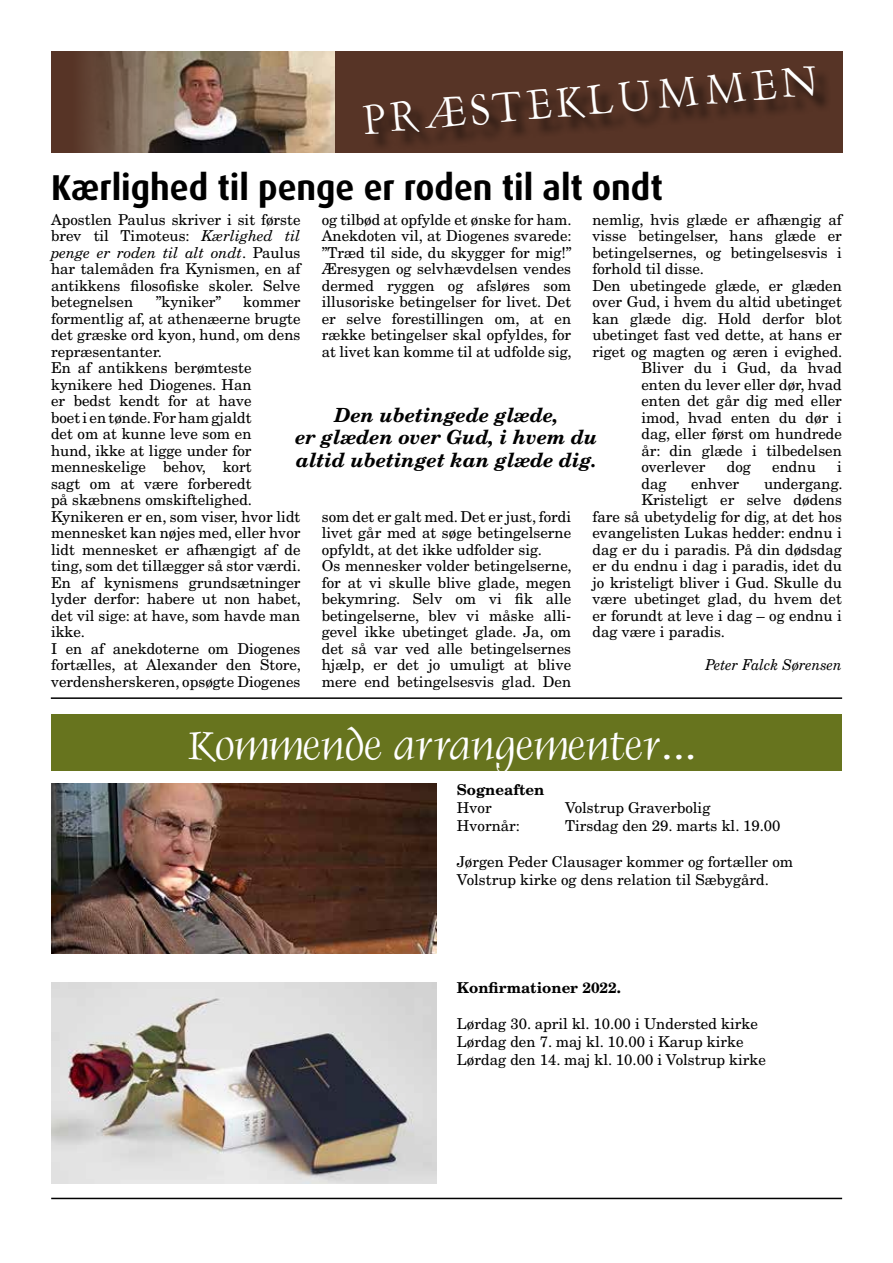
<style>
.page{position:relative;width:893px;height:1263px;background:#fff}
.page>*{position:absolute;margin:0;border:0;box-sizing:border-box;transform-origin:0 0}
.t1{font:italic 45.75px "Renaiss";color:#fff}
.t2{font:italic 43.2px "Renaiss";color:#fff;scale:1.06 1}
.t3{font:700 36px "Dax";color:#000;scale:.95 1}
.t4{font:italic 700 19.5px/22.5px "New Century Schlbk";color:#000;text-align:center}
.t5{font:15px/16.5px "New Century Schlbk";color:#000}
.t6{font:700 15px "New Century Schlbk";color:#000}
.t7{font:italic 15px "New Century Schlbk";color:#000;scale:.95 1}
.s1{font-style:italic}
</style>
<div class="page">
<div style="left:51px;top:51px;width:791px;height:102px;background:#573426"></div>
<img style="left:84px;top:51px;width:251px;height:102px">
<div style="left:366px;top:69px;width:466px;height:83px;background:#000;opacity:.75"></div>
<hr style="left:51px;top:697px;width:791px;height:2px;background:#000">
<div style="left:51px;top:714px;width:791px;height:57px;background:#67741e"></div>
<img style="left:51px;top:982px;width:385px;height:201px">
<img style="left:51px;top:783px;width:385px;height:170px">
<hr style="left:51px;top:1198px;width:791px;height:1px;background:#000">
<h1 class="t1" style="left:361px;top:94px;width:458px;rotate:-5deg">PRÆSTEKLUMMEN</h1>
<h3 class="t3" style="left:51px;top:167px;width:646px">Kærlighed til penge er roden til alt ondt</h3>
<p class="t5" style="left:51px;top:211px;width:251px;text-align:justify">Apostlen Paulus skriver i sit første brev til Timoteus: <span class="s1">Kærlighed til penge er roden til alt ondt</span>. Paulus har talemåden fra Kynismen, en af antikkens filosofiske skoler. Selve betegnelsen</p>
<p class="t5" style="left:322px;top:211px;width:252px;text-align:justify">og tilbød at opfylde et ønske for ham.<br>Anekdoten vil, at Diogenes svarede: ”Træd til side, du skygger for mig!” Æresygen og selvhævdelsen vendes dermed ryggen og afsløres som illusoriske betingelser for livet. Det er selve forestillingen om, at en række betingelser skal opfyldes, for at livet kan komme til at udfolde sig,</p>
<p class="t5" style="left:592px;top:211px;width:251px">nemlig, hvis glæde er afhængig af</p>
<p class="t5" style="left:592px;top:227px;width:251px">visse betingelser, hans glæde er</p>
<p class="t5" style="left:592px;top:244px;width:251px">betingelsernes, og betingelsesvis i</p>
<p class="t5" style="left:592px;top:260px;width:113px">forhold til disse.</p>
<p class="t5" style="left:592px;top:277px;width:251px">Den ubetingede glæde, er glæden</p>
<p class="t5" style="left:592px;top:293px;width:251px">over Gud, i hvem du altid ubetinget</p>
<p class="t5" style="left:592px;top:310px;width:251px">kan glæde dig. Hold derfor blot</p>
<p class="t5" style="left:592px;top:326px;width:251px">ubetinget fast ved dette, at hans er</p>
<p class="t5" style="left:592px;top:343px;width:251px">riget og magten og æren i evighed.</p>
<p class="t5" style="left:641px;top:359px;width:202px">Bliver du i Gud, da hvad</p>
<p class="t5" style="left:641px;top:376px;width:202px">enten du lever eller dør, hvad</p>
<p class="t5" style="left:641px;top:392px;width:202px">enten det går dig med eller</p>
<p class="t5" style="left:641px;top:409px;width:202px">imod, hvad enten du dør i</p>
<p class="t5" style="left:641px;top:425px;width:202px">dag, eller først om hundrede</p>
<p class="t5" style="left:641px;top:442px;width:202px">år: din glæde i tilbedelsen</p>
<p class="t5" style="left:641px;top:458px;width:66px">overlever</p>
<p class="t5" style="left:727px;top:458px;width:26px">dog</p>
<p class="t5" style="left:772px;top:458px;width:45px">endnu</p>
<p class="t5" style="left:837px;top:458px;width:6px">i</p>
<p class="t5" style="left:641px;top:475px;width:27px">dag</p>
<p class="t5" style="left:691px;top:475px;width:50px">enhver</p>
<p class="t5" style="left:764px;top:475px;width:80px">undergang.</p>
<p class="t5" style="left:641px;top:491px;width:202px">Kristeligt er selve dødens</p>
<p class="t5" style="left:592px;top:508px;width:251px">fare så ubetydelig for dig, at det hos</p>
<p class="t5" style="left:592px;top:524px;width:251px">evangelisten Lukas hedder: endnu i</p>
<p class="t5" style="left:592px;top:541px;width:251px">dag er du i paradis. På din dødsdag</p>
<p class="t5" style="left:592px;top:557px;width:251px">er du endnu i dag i paradis, idet du</p>
<p class="t5" style="left:592px;top:574px;width:251px">jo kristeligt bliver i Gud. Skulle du</p>
<p class="t5" style="left:592px;top:590px;width:251px">være ubetinget glad, du hvem det</p>
<p class="t5" style="left:592px;top:607px;width:251px">er forundt at leve i dag – og endnu i</p>
<p class="t5" style="left:592px;top:623px;width:134px">dag være i paradis.</p>
<p class="t7" style="left:705px;top:656px;width:145px">Peter Falck Sørensen</p>
<p class="t5" style="left:51px;top:293px;width:252px;text-indent:192px">kommer formentlig af, at athenæerne brugte det græske ord kyon, hund, om dens repræsentanter.<br>En af antikkens berømteste kynikere hed Diogenes. Han<br>er bedst kendt for at have<br>boet i en tønde. For ham gjaldt<br>det om at kunne leve som en<br>hund, ikke at ligge under for menneskelige behov, kort<br>sagt om at være forberedt<br>på skæbnens omskiftelighed.<br>Kynikeren er en, som viser, hvor lidt mennesket kan nøjes med, eller hvor lidt mennesket er afhængigt af de ting, som det tillægger så stor værdi.<br>En af kynismens grundsætninger lyder derfor: habere ut non habet, det vil sige: at have, som havde man ikke.<br>I en af anekdoterne om Diogenes fortælles, at Alexander den Store, verdensherskeren, opsøgte Diogenes</p>
<p class="t5" style="left:156px;top:293px;width:67px">”kyniker”</p>
<h3 class="t4" style="left:295px;top:403px;width:304px">Den ubetingede glæde,<br>er glæden over Gud, i hvem du altid ubetinget kan glæde dig.</h3>
<p class="t5" style="left:322px;top:508px;width:252px">som det er galt med. Det er just, fordi livet går med at søge betingelserne opfyldt, at det ikke udfolder sig.<br>Os mennesker volder betingelserne, for at vi skulle blive glade, megen bekymring. Selv om vi fik alle betingelserne, blev vi måske alli&shy;gevel ikke ubetinget glade. Ja, om det så var ved alle betingelsernes hjælp, er det jo umuligt at blive mere end betingelsesvis glad. Den</p>
<h2 class="t2" style="left:188px;top:721px;width:482px">Kommende arrangementer...</h2>
<p class="t6" style="left:457px;top:780px;width:89px">Sogneaften</p>
<p class="t5" style="left:457px;top:799px;width:36px">Hvor</p>
<p class="t5" style="left:565px;top:799px;width:147px">Volstrup Graverbolig</p>
<p class="t5" style="left:457px;top:817px;width:65px">Hvornår:</p>
<p class="t5" style="left:565px;top:817px;width:217px">Tirsdag den 29. marts kl. 19.00</p>
<p class="t5" style="left:457px;top:853px;width:338px;line-height:18px">Jørgen Peder Clausager kommer og fortæller om<br>Volstrup kirke og dens relation til Sæbygård.</p>
<p class="t6" style="left:457px;top:978px;width:166px">Konfirmationer 2022.</p>
<p class="t5" style="left:457px;top:1015px;width:310px;line-height:18px">Lørdag 30. april kl. 10.00 i Understed kirke<br>Lørdag den 7. maj kl. 10.00 i Karup kirke<br>Lørdag den 14. maj kl. 10.00 i Volstrup kirke</p>
</div>
